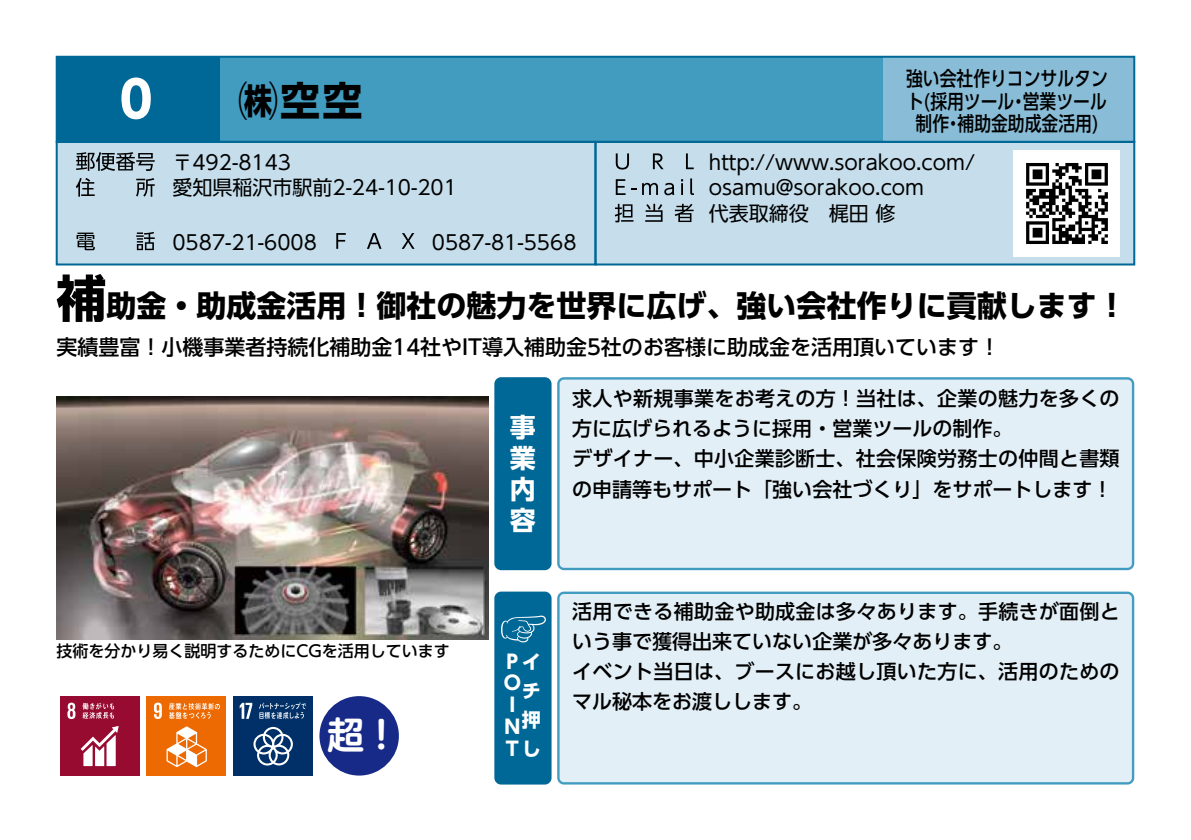
<style>
.page{position:relative;width:1191px;height:840px;background:#fff}
.page>*{position:absolute;margin:0;border:0;box-sizing:border-box;transform-origin:0 0}
.t1{font:700 50px "UD Shin Go Pro";color:#fff}
.t2{font:700 40px "UD Shin Go Pro";color:#000}
.t3{font:37.2px "UD Shin M Go Pro De Bold 90 pv RKSJ H";color:#fff}
.t4{font:700 30px "UD Shin Go Pro";color:#000}
.t5{font:700 26px/31.2px "UD Shin Go Pro";color:#fff;text-align:justify}
.t6{font:500 21px "UD Shin Go Pro";color:#000}
.t7{font:500 20px/30px "UD Shin Go Pro";color:#000}
.t8{font:20px/25.8px "UD Shin Go Pro";color:#000}
.t9{font:500 20px/22.6px "UD Shin Go Pro";color:#000;text-align:center;scale:.84 1}
.t10{font:700 19.2px/21.8px "UD Shin Go Pro";color:#fff}
.t11{font:500 16px "UD Shin Go Pro";color:#000}
.s1{font-size:50px}
</style>
<div class="page">
<div style="left:57px;top:57px;width:163px;height:85px;background:#006896"></div>
<div style="left:57px;top:142px;width:538px;height:122px;background:#c6deeb"></div>
<div style="left:595px;top:142px;width:539px;height:122px;background:#c6deeb"></div>
<div style="left:220px;top:57px;width:663px;height:85px;background:#419cc0"></div>
<div style="left:883px;top:57px;width:251px;height:85px;background:#89bcd6"></div>
<div style="left:494px;top:377px;width:57px;height:193px;background:#006896;border-radius:7px"></div>
<div style="left:557px;top:591px;width:577px;height:193px;background:#e3eff6"></div>
<div style="left:494px;top:591px;width:57px;height:193px;background:#006896;border-radius:7px"></div>
<div style="left:56px;top:141px;width:540px;height:124px;border:2px solid #006896"></div>
<div style="left:594px;top:141px;width:541px;height:124px;border:2px solid #006896"></div>
<div style="left:56px;top:56px;width:1079px;height:87px;border:2px solid #006896"></div>
<div style="left:557px;top:377px;width:577px;height:193px;background:#e3eff6"></div>
<svg style="left:501px;top:615px;width:45px;height:27px"></svg>
<img style="left:56px;top:396px;width:432px;height:243px">
<svg style="left:616px;top:153px;width:13px;height:16px"></svg>
<svg style="left:653px;top:153px;width:10px;height:16px"></svg>
<svg style="left:686px;top:153px;width:7px;height:16px"></svg>
<svg style="left:616px;top:179px;width:9px;height:16px"></svg>
<svg style="left:642px;top:183px;width:16px;height:12px"></svg>
<svg style="left:664px;top:183px;width:10px;height:12px"></svg>
<svg style="left:681px;top:179px;width:2px;height:16px"></svg>
<svg style="left:690px;top:178px;width:4px;height:17px"></svg>
<svg style="left:615px;top:204px;width:18px;height:18px"></svg>
<svg style="left:645px;top:204px;width:17px;height:18px"></svg>
<svg style="left:674px;top:204px;width:19px;height:18px"></svg>
<svg style="left:336px;top:233px;width:10px;height:16px"></svg>
<svg style="left:367px;top:233px;width:14px;height:16px"></svg>
<svg style="left:402px;top:233px;width:12px;height:16px"></svg>
<svg style="left:77px;top:232px;width:18px;height:18px"></svg>
<svg style="left:136px;top:232px;width:19px;height:18px"></svg>
<svg style="left:76px;top:152px;width:79px;height:19px"></svg>
<svg style="left:76px;top:178px;width:19px;height:18px"></svg>
<svg style="left:136px;top:178px;width:19px;height:18px"></svg>
<div style="left:60px;top:695px;width:79px;height:80px;background:#970b31"></div>
<svg style="left:81px;top:726px;width:38px;height:39px"></svg>
<svg style="left:67px;top:702px;width:8px;height:16px"></svg>
<svg style="left:82px;top:702px;width:32px;height:16px"></svg>
<div style="left:147px;top:695px;width:79px;height:80px;background:#ed6a02"></div>
<svg style="left:166px;top:726px;width:41px;height:40px"></svg>
<svg style="left:154px;top:702px;width:8px;height:16px"></svg>
<svg style="left:169px;top:702px;width:51px;height:16px"></svg>
<div style="left:233px;top:695px;width:79px;height:80px;background:#003067"></div>
<svg style="left:253px;top:726px;width:40px;height:39px"></svg>
<svg style="left:240px;top:702px;width:12px;height:16px"></svg>
<svg style="left:259px;top:702px;width:47px;height:16px"></svg>
<div style="left:319px;top:695px;width:80px;height:80px;background:#172a88;border-radius:50%"></div>
<img style="left:1013px;top:150px;width:107px;height:106px">
<h1 class="t1" style="left:120px;top:59px;width:34px">0</h1>
<p class="t9" style="left:906px;top:66px;width:241px">強い会社作りコンサルタント(採用ツール・営業ツール制作・補助金助成金活用)</p>
<h2 class="t2" style="left:238px;top:68px;width:125px">㈱空空</h2>
<p class="t8" style="left:172px;top:148px;width:120px">〒492-8143</p>
<p class="t8" style="left:172px;top:174px;width:286px">愛知県稲沢市駅前2-24-10-201</p>
<p class="t8" style="left:172px;top:229px;width:146px">0587-21-6008</p>
<p class="t8" style="left:432px;top:229px;width:146px">0587-81-5568</p>
<p class="t8" style="left:709px;top:148px;width:268px">http://www.sorakoo.com/ osamu@sorakoo.com<br>代表取締役　梶田 修</p>
<h3 class="t4" style="left:56px;top:281px;width:1071px"><span class="s1">補</span>助金・助成金活用！御社の魅力を世界に広げ、強い会社作りに貢献します！</h3>
<p class="t6" style="left:56px;top:330px;width:945px">実績豊富！小機事業者持続化補助金14社やIT導入補助金5社のお客様に助成金を活用頂いています！</p>
<p class="t7" style="left:572px;top:383px;width:549px">求人や新規事業をお考えの方！当社は、企業の魅力を多くの方に広げられるように採用・営業ツールの制作。<br>デザイナー、中小企業診断士、社会保険労務士の仲間と書類の申請等もサポート「強い会社づくり」をサポートします！</p>
<h3 class="t5" style="left:510px;top:410px;width:27px">事業内容</h3>
<p class="t11" style="left:56px;top:637px;width:395px">技術を分かり易く説明するためにCGを活用しています</p>
<h3 class="t3" style="left:327px;top:704px;width:74px">超！</h3>
<p class="t10" style="left:503px;top:649px;width:37px">Pイ<br>O<br>I<br>N<br>Tし</p>
<p class="t10" style="left:522px;top:675px;width:20px;line-height:29.2px">チ押</p>
<p class="t7" style="left:572px;top:595px;width:549px">活用できる補助金や助成金は多々あります。手続きが面倒という事で獲得出来ていない企業が多々あります。<br>イベント当日は、ブースにお越し頂いた方に、活用のためのマル秘本をお渡しします。</p>
</div>
